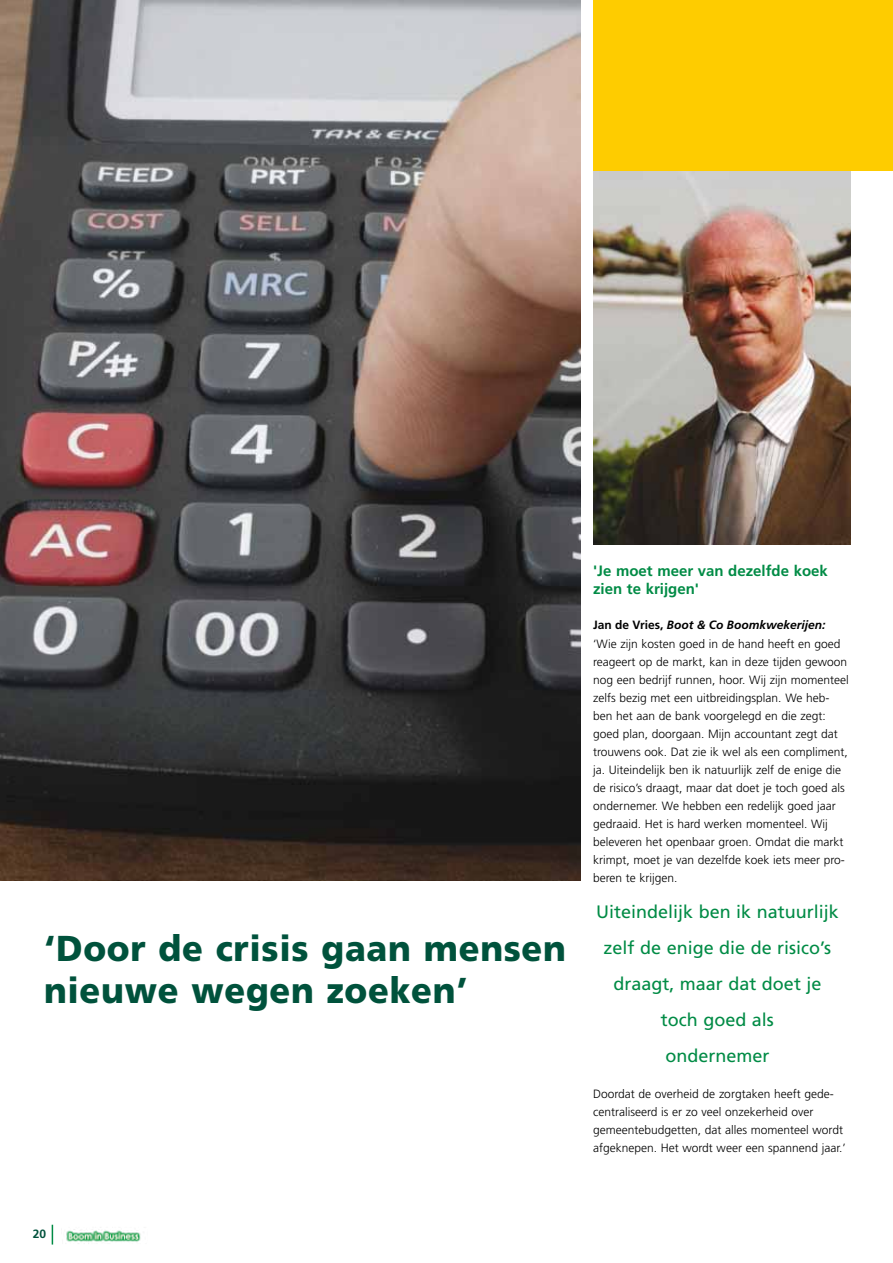
<style>
.page{position:relative;width:893px;height:1263px;background:#fff}
.page>*{position:absolute;margin:0;border:0;box-sizing:border-box;transform-origin:0 0}
.t1{font:900 36px/42px "Frutiger";letter-spacing:.02em;color:#00523c;scale:.95 1}
.t2{font:18px/36px "Frutiger";color:#008b45;text-align:center}
.t3{font:700 15px/18px "Frutiger";color:#008b45}
.t4{font:300 12px/18px "Frutiger";color:#000}
.t5{font:700 12px "Frutiger";color:#00523c}
.s1{font-weight:700}
.s2{font-weight:700;font-style:italic}
</style>
<div class="page">
<svg style="left:52px;top:1225px;width:1px;height:19px"></svg>
<img style="left:66px;top:1229px;width:75px;height:15px">
<img style="left:0;top:0;width:580px;height:880px">
<img style="left:593px;top:171px;width:257px;height:373px">
<div style="left:593px;top:0;width:300px;height:171px;background:#fecc00"></div>
<h1 class="t1" style="left:44px;top:927px;width:551px">‘Door de crisis gaan mensen nieuwe wegen zoeken’</h1>
<p class="t3" style="left:593px;top:562px;width:236px">'Je moet meer van dezelfde koek zien te krijgen'</p>
<p class="t4" style="left:593px;top:615px;width:249px;line-height:19.5px"><span class="s1">Jan de Vries,</span> <span class="s2">Boot &amp; Co Boomkwekerijen: </span>‘Wie zijn kosten goed in de hand heeft en goed</p>
<p class="t4" style="left:593px;top:653px;width:257px">reageert op de markt, kan in deze tijden gewoon nog een bedrijf runnen, hoor. Wij zijn momenteel zelfs bezig met een uitbreidingsplan. We heb&shy;ben het aan de bank voorgelegd en die zegt: goed plan, doorgaan. Mijn accountant zegt dat trouwens ook. Dat zie ik wel als een compliment, ja. Uiteindelijk ben ik natuurlijk zelf de enige die de risico’s draagt, maar dat doet je toch goed als ondernemer. We hebben een redelijk goed jaar gedraaid. Het is hard werken momenteel. Wij beleveren het openbaar groen. Omdat die markt krimpt, moet je van dezelfde koek iets meer pro&shy;beren te krijgen.</p>
<h2 class="t2" style="left:596px;top:894px;width:244px">Uiteindelijk ben ik natuurlijk zelf de enige die de risico’s draagt, maar dat doet je toch goed als<br>ondernemer</h2>
<p class="t4" style="left:593px;top:1085px;width:254px">Doordat de overheid de zorgtaken heeft gede&shy;centraliseerd is er zo veel onzekerheid over gemeentebudgetten, dat alles momenteel wordt afgeknepen. Het wordt weer een spannend jaar.’</p>
<p class="t5" style="left:33px;top:1227px;width:15px">20</p>
</div>
